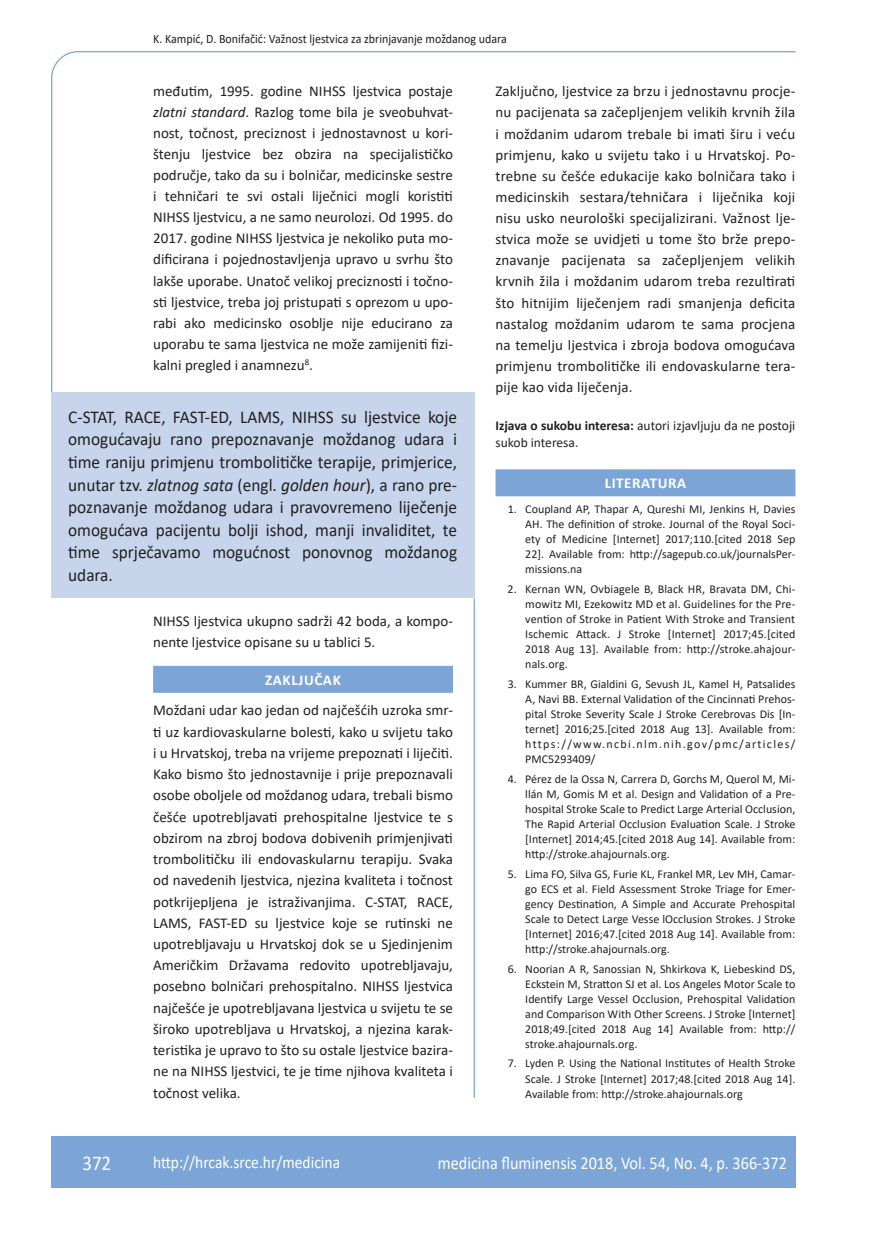
<style>
.page{position:relative;width:872px;height:1234px;background:#fff}
.page>*{position:absolute;margin:0;border:0;box-sizing:border-box;transform-origin:0 0}
.t1{font:21px "Calibri";color:#fff;scale:.9 1}
.t2{font:18px/22.5px "Calibri";color:#231f20;text-align:justify;scale:.96 1}
.t3{font:18px "Calibri";color:#fff;scale:.9 1}
.t4{font:17.25px "Calibri";color:#fff;scale:.9 1}
.t5{font:15px/21.3px "Calibri";color:#231f20;text-align:justify}
.t6{font:700 15px "Calibri";letter-spacing:.04em;color:#fff}
.t7{font:13.5px/16.6px "Calibri";color:#231f20}
.t8{font:12.75px "Calibri";color:#231f20;scale:.94 1}
.t9{font:12px/15.1px "Calibri";color:#231f20;text-align:justify}
.s1{font-style:italic}
.s2{font-weight:700}
</style>
<div class="page">
<svg style="left:51px;top:51px;width:745px;height:346px"></svg>
<hr style="left:473px;top:598px;width:2px;height:499px;background:#7ca5d7">
<div style="left:51px;top:1135px;width:744px;height:51px;background:#7ca5d7"></div>
<div style="left:51px;top:392px;width:423px;height:205px;background:#c6d5ec"></div>
<div style="left:153px;top:665px;width:300px;height:27px;background:#7ca5d7"></div>
<div style="left:495px;top:469px;width:300px;height:27px;background:#7ca5d7"></div>
<p class="t8" style="left:153px;top:29px;width:378px">K. Kampić, D. Bonifačić: Važnost ljestvica za zbrinjavanje moždanog udara</p>
<p class="t5" style="left:153px;top:80px;width:301px">međutim, 1995. godine NIHSS ljestvica postaje <span class="s1">zlatni standard</span>. Razlog tome bila je sveobuhvat&shy;nost, točnost, preciznost i jednostavnost u kori&shy;štenju ljestvice bez obzira na specijalističko područje, tako da su i bolničar, medicinske sestre i tehničari te svi ostali liječnici mogli koristiti NIHSS ljestvicu, a ne samo neurolozi. Od 1995. do 2017. godine NIHSS ljestvica je nekoliko puta mo&shy;dificirana i pojednostavljenja upravo u svrhu što lakše uporabe. Unatoč velikoj preciznosti i točno&shy;sti ljestvice, treba joj pristupati s oprezom u upo&shy;rabi ako medicinsko osoblje nije educirano za uporabu te sama ljestvica ne može zamijeniti fizi&shy;kalni pregled i anamnezu<sup>8</sup>.</p>
<p class="t2" style="left:68px;top:405px;width:407px">C-STAT, RACE, FAST-ED, LAMS, NIHSS su ljestvice koje omogućavaju rano prepoznavanje moždanog udara i time raniju primjenu trombolitičke terapije, primjerice, unutar tzv. <span class="s1">zlatnog sata</span> (engl. <span class="s1">golden hour</span>), a rano pre&shy;poznavanje moždanog udara i pravovremeno liječenje omogućava pacijentu bolji ishod, manji invaliditet, te time sprječavamo mogućnost ponovnog moždanog udara.</p>
<p class="t5" style="left:153px;top:610px;width:301px">NIHSS ljestvica ukupno sadrži 42 boda, a kompo&shy;nente ljestvice opisane su u tablici 5.</p>
<p class="t6" style="left:265px;top:668px;width:77px">ZAKLJUČAK</p>
<p class="t5" style="left:153px;top:699px;width:301px">Moždani udar kao jedan od najčešćih uzroka smr&shy;ti uz kardiovaskularne bolesti, kako u svijetu tako i u Hrvatskoj, treba na vrijeme prepoznati i liječiti.<br>Kako bismo što jednostavnije i prije prepoznavali osobe oboljele od moždanog udara, trebali bismo češće upotrebljavati prehospitalne ljestvice te s obzirom na zbroj bodova dobivenih primjenjivati trombolitičku ili endovaskularnu terapiju. Svaka od navedenih ljestvica, njezina kvaliteta i točnost potkrijepljena je istraživanjima. C-STAT, RACE, LAMS, FAST-ED su ljestvice koje se rutinski ne upotrebljavaju u Hrvatskoj dok se u Sjedinjenim Američkim Državama redovito upotrebljavaju, posebno bolničari prehospitalno. NIHSS ljestvica najčešće je upotrebljavana ljestvica u svijetu te se široko upotrebljava u Hrvatskoj, a njezina karak&shy;teristika je upravo to što su ostale ljestvice bazira&shy;ne na NIHSS ljestvici, te je time njihova kvaliteta i točnost velika.</p>
<p class="t5" style="left:495px;top:80px;width:301px">Zaključno, ljestvice za brzu i jednostavnu procje&shy;nu pacijenata sa začepljenjem velikih krvnih žila i moždanim udarom trebale bi imati širu i veću primjenu, kako u svijetu tako i u Hrvatskoj. Po&shy;trebne su češće edukacije kako bolničara tako i medicinskih sestara/tehničara i liječnika koji nisu usko neurološki specijalizirani. Važnost lje&shy;stvica može se uvidjeti u tome što brže prepo&shy;znavanje pacijenata sa začepljenjem velikih krvnih žila i moždanim udarom treba rezultirati što hitnijim liječenjem radi smanjenja deficita nastalog moždanim udarom te sama procjena na temelju ljestvica i zbroja bodova omogućava primjenu trombolitičke ili endovaskularne tera&shy;pije kao vida liječenja.</p>
<p class="t7" style="left:495px;top:417px;width:301px"><span class="s2">Izjava o sukobu interesa:</span> autori izjavljuju da ne postoji sukob interesa.</p>
<p class="t6" style="left:604px;top:472px;width:83px">LITERATURA</p>
<p class="t9" style="left:525px;top:500px;width:271px;text-indent:-18px">1. Coupland AP, Thapar A, Qureshi MI, Jenkins H, Davies AH. The definition of stroke. Journal of the Royal Soci&shy;ety of Medicine [Internet] 2017;110.[cited 2018 Sep 22]. Available from: http://sagepub.co.uk/journalsPer&shy;missions.na</p>
<p class="t9" style="left:525px;top:580px;width:271px;text-indent:-18px">2. Kernan WN, Ovbiagele B, Black HR, Bravata DM, Chi&shy;mowitz MI, Ezekowitz MD et al. Guidelines for the Pre&shy;vention of Stroke in Patient With Stroke and Transient Ischemic Attack. J Stroke [Internet] 2017;45.[cited 2018 Aug 13]. Available from: http://stroke.ahajour&shy;nals.org.</p>
<p class="t9" style="left:525px;top:675px;width:272px;text-indent:-18px">3. Kummer BR, Gialdini G, Sevush JL, Kamel H, Patsalides A, Navi BB. External Validation of the Cincinnati Prehos&shy;pital Stroke Severity Scale J Stroke Cerebrovas Dis [In&shy;ternet] 2016;25.[cited 2018 Aug 13]. Available from: https://www.ncbi.nlm.nih.gov/pmc/articles/ PMC5293409/</p>
<p class="t9" style="left:525px;top:770px;width:272px;text-indent:-18px">4. Pérez de la Ossa N, Carrera D, Gorchs M, Querol M, Mi&shy;llán M, Gomis M et al. Design and Validation of a Pre&shy;hospital Stroke Scale to Predict Large Arterial Occlusion, The Rapid Arterial Occlusion Evaluation Scale. J Stroke [Internet] 2014;45.[cited 2018 Aug 14]. Available from: http://stroke.ahajournals.org.</p>
<p class="t9" style="left:525px;top:865px;width:272px;text-indent:-18px">5. Lima FO, Silva GS, Furie KL, Frankel MR, Lev MH, Camar&shy;go ECS et al. Field Assessment Stroke Triage for Emer&shy;gency Destination, A Simple and Accurate Prehospital Scale to Detect Large Vesse lOcclusion Strokes. J Stroke [Internet] 2016;47.[cited 2018 Aug 14]. Available from: http://stroke.ahajournals.org.</p>
<p class="t9" style="left:525px;top:960px;width:272px;text-indent:-18px">6. Noorian A R, Sanossian N, Shkirkova K, Liebeskind DS, Eckstein M, Stratton SJ et al. Los Angeles Motor Scale to Identify Large Vessel Occlusion, Prehospital Validation and Comparison With Other Screens. J Stroke [Internet] 2018;49.[cited 2018 Aug 14] Available from: http:// stroke.ahajournals.org.</p>
<p class="t9" style="left:525px;top:1055px;width:272px;text-indent:-18px">7. Lyden P. Using the National Institutes of Health Stroke Scale. J Stroke [Internet] 2017;48.[cited 2018 Aug 14].<br>Available from: http://stroke.ahajournals.org</p>
<h1 class="t1" style="left:82px;top:1147px;width:33px">372</h1>
<p class="t4" style="left:153px;top:1149px;width:209px">http://hrcak.srce.hr/medicina</p>
<p class="t3" style="left:438px;top:1149px;width:389px">medicina fluminensis 2018, Vol. 54, No. 4, p. 366-372</p>
</div>
